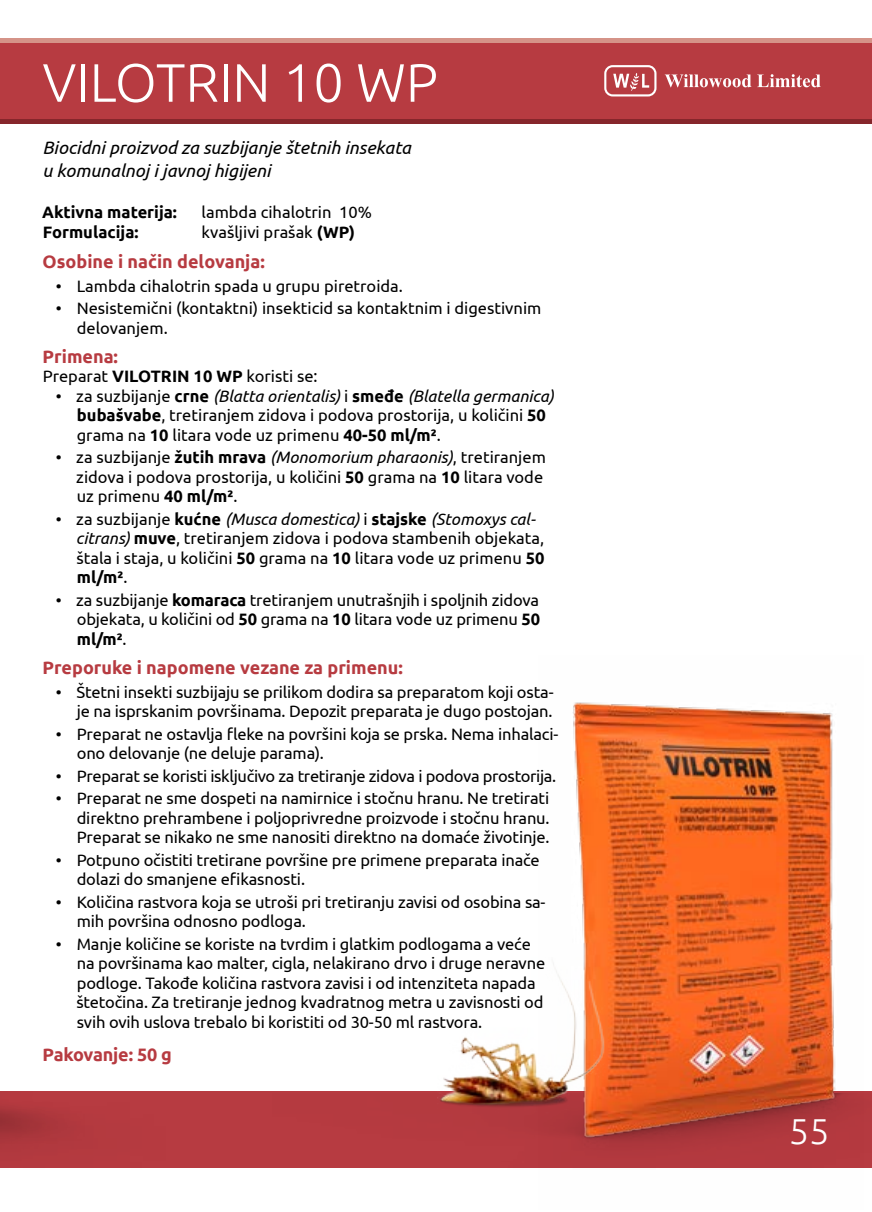
<style>
.page{position:relative;width:872px;height:1212px;background:#fff}
.page>*{position:absolute;margin:0;border:0;box-sizing:border-box;transform-origin:0 0}
.Naslov{font:300 54px "Ubuntu";color:#fff}
.t1{font:300 36px "Ubuntu";color:#fff}
.Podnaslov{font:700 18px "Ubuntu";color:#b73b41}
.Tagline{font:italic 18px/22.5px "Ubuntu";color:#000}
.t2{font:16.5px/19.5px "Ubuntu";letter-spacing:-.01em;color:#000}
.t3{font:700 16.5px "Ubuntu";color:#000}
.s1{font-weight:700}
.s2{font-style:italic}
</style>
<div class="page">
<div style="left:0;top:1091px;width:872px;height:77px;background:#b73b41"></div>
<div style="left:0;top:43px;width:872px;height:76px;background:#b73b41"></div>
<hr style="left:0;top:119px;width:872px;height:4px;background:#86262b">
<div style="left:0;top:38px;width:872px;height:5px;background:#d59388"></div>
<img style="left:553px;top:702px;width:294px;height:445px">
<img style="left:440px;top:957px;width:167px;height:169px">
<svg style="left:604px;top:65px;width:52px;height:31px"></svg>
<svg style="left:664px;top:74px;width:156px;height:13px"></svg>
<p class="Naslov" style="left:43px;top:50px;width:397px">VILOTRIN 10 WP</p>
<p class="Tagline" style="left:43px;top:136px;width:370px">Biocidni proizvod za suzbijanje štetnih insekata u komunalnoj i javnoj higijeni</p>
<p class="t3" style="left:42px;top:202px;width:136px">Aktivna materija:</p>
<p class="t2" style="left:202px;top:202px;width:172px">lambda cihalotrin 10%</p>
<p class="t3" style="left:43px;top:222px;width:97px">Formulacija:</p>
<p class="t2" style="left:202px;top:222px;width:155px">kvašljivi prašak <span class="s1">(WP)</span></p>
<p class="Podnaslov" style="left:43px;top:251px;width:224px">Osobine i način delovanja:</p>
<p class="t2" style="left:56px;top:276px;width:348px">• Lambda cihalotrin spada u grupu piretroida.</p>
<p class="t2" style="left:77px;top:298px;width:466px;text-indent:-21px">• Nesistemični (kontaktni) insekticid sa kontaktnim i digestivnim delovanjem.</p>
<p class="Podnaslov" style="left:43px;top:346px;width:77px">Primena:</p>
<p class="t2" style="left:43px;top:366px;width:276px">Preparat <span class="s1">VILOTRIN 10 WP</span> koristi se:</p>
<p class="t2" style="left:77px;top:386px;width:479px;text-indent:-21px">• za suzbijanje <span class="s1">crne</span> <span class="s2">(Blatta orientalis)</span> i <span class="s1">smeđe</span> <span class="s2">(Blatella germanica) </span><span class="s1">bubašvabe</span>, tretiranjem zidova i podova prostorija, u količini <span class="s1">50 </span>grama na <span class="s1">10</span> litara vode uz primenu <span class="s1">40-50 ml/m²</span>.</p>
<p class="t2" style="left:76px;top:447px;width:471px;text-indent:-20px">• za suzbijanje <span class="s1">žutih mrava</span> <span class="s2">(Monomorium pharaonis)</span>, tretiranjem zidova i podova prostorija, u količini <span class="s1">50</span> grama na <span class="s1">10</span> litara vode uz primenu <span class="s1">40 ml/m²</span>.</p>
<p class="t2" style="left:76px;top:509px;width:470px;text-indent:-20px">• za suzbijanje <span class="s1">kućne</span> <span class="s2">(Musca domestica)</span> i <span class="s1">stajske</span> <span class="s2">(Stomoxys cal&shy;citrans)</span> <span class="s1">muve</span>, tretiranjem zidova i podova stambenih objekata, štala i staja, u količini <span class="s1">50</span> grama na <span class="s1">10</span> litara vode uz primenu <span class="s1">50 ml/m²</span>.</p>
<p class="t2" style="left:77px;top:590px;width:465px;text-align:justify;text-indent:-21px">• za suzbijanje <span class="s1">komaraca</span> tretiranjem unutrašnjih i spoljnih zidova objekata, u količini od <span class="s1">50</span> grama na <span class="s1">10</span> litara vode uz primenu <span class="s1">50 ml/m²</span>.</p>
<p class="Podnaslov" style="left:43px;top:657px;width:362px">Preporuke i napomene vezane za primenu:</p>
<p class="t2" style="left:56px;top:682px;width:499px;text-align:right">• Štetni insekti suzbijaju se prilikom dodira sa preparatom koji osta&shy;je na isprskanim površinama. Depozit preparata je dugo postojan.</p>
<p class="t2" style="left:77px;top:724px;width:483px;text-indent:-21px">• Preparat ne ostavlja fleke na površini koja se prska. Nema inhalaci&shy;ono delovanje (ne deluje parama).</p>
<p class="t2" style="left:56px;top:766px;width:502px">• Preparat se koristi isključivo za tretiranje zidova i podova prostorija.</p>
<p class="t2" style="left:77px;top:788px;width:474px;text-align:justify;text-indent:-21px">• Preparat ne sme dospeti na namirnice i stočnu hranu. Ne tretirati direktno prehrambene i poljoprivredne proizvode i stočnu hranu.<br>Preparat se nikako ne sme nanositi direktno na domaće životinje.</p>
<p class="t2" style="left:77px;top:849px;width:464px;text-indent:-21px">• Potpuno očistiti tretirane površine pre primene preparata inače dolazi do smanjene efikasnosti.</p>
<p class="t2" style="left:77px;top:891px;width:470px;text-indent:-21px">• Količina rastvora koja se utroši pri tretiranju zavisi od osobina sa&shy;mih površina odnosno podloga.</p>
<p class="t2" style="left:76px;top:933px;width:470px;text-indent:-21px">• Manje količine se koriste na tvrdim i glatkim podlogama a veće na površinama kao malter, cigla, nelakirano drvo i druge neravne podloge. Takođe količina rastvora zavisi i od intenziteta napada štetočina. Za tretiranje jednog kvadratnog metra u zavisnosti od svih ovih uslova trebalo bi koristiti od 30-50 ml rastvora.</p>
<p class="Podnaslov" style="left:43px;top:1044px;width:131px">Pakovanje: 50 g</p>
<h2 class="t1" style="left:789px;top:1109px;width:42px">55</h2>
</div>
